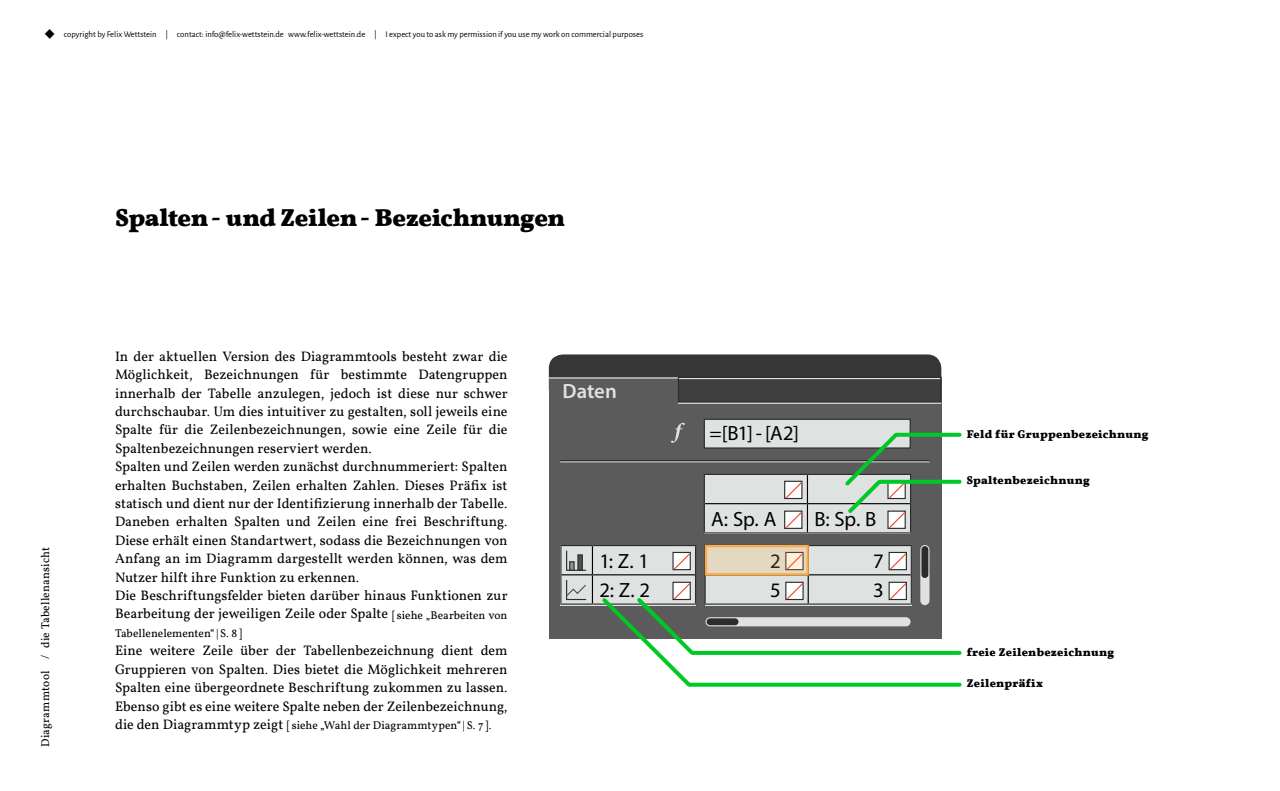
<style>
.page{position:relative;width:1280px;height:791px;background:#fff}
.page>*{position:absolute;margin:0;border:0;box-sizing:border-box;transform-origin:0 0}
.t1{font:700 25px "Vollkorn";letter-spacing:-.015em;color:#000}
.t2{font:20.7px/29.3px "Myriad Pro";color:#000}
.t3{font:600 20.7px "Myriad Pro";color:#dee3e2}
.t4{font:20.6px "Myriad Pro";color:#000}
.t5{font:14px/18.4px "Vollkorn";color:#000}
.t6{font:11.5px "Vollkorn";letter-spacing:.01em;color:#000}
.t7{font:700 11.5px "Vollkorn";letter-spacing:.025em;color:#000}
.t8{font:8.7px "Alegreya Sans";color:#000}
.s1{font-family:"Minion Pro";font-size:24px}
.s2{font-size:11.5px}
.s3{font-size:14px}
</style>
<div class="page">
<div style="left:549px;top:354px;width:392px;height:49px;background:#363636;border-radius:14px"></div>
<div style="left:549px;top:377px;width:392px;height:261px;background:#5b5b5b"></div>
<div style="left:678px;top:377px;width:263px;height:25px;background:#3f3f3f"></div>
<div style="left:678px;top:377px;width:263px;height:26px;border:1px solid #2d2b2c"></div>
<hr style="left:679px;top:378px;width:261px;height:1px;background:#dee3e2">
<hr style="left:678px;top:403px;width:263px;height:1px;background:#dee3e2">
<hr style="left:549px;top:377px;width:129px;height:2px;background:#dee3e2">
<hr style="left:560px;top:461px;width:370px;height:1px;background:#dee3e2">
<hr style="left:560px;top:460px;width:370px;height:1px;background:#2d2b2c">
<div style="left:560px;top:545px;width:136px;height:60px;background:#dee3e2"></div>
<hr style="left:560px;top:545px;width:32px;height:1px;background:#2d2b2c">
<hr style="left:592px;top:545px;width:104px;height:1px;background:#2d2b2c">
<hr style="left:560px;top:604px;width:32px;height:1px;background:#2d2b2c">
<hr style="left:592px;top:604px;width:104px;height:1px;background:#2d2b2c">
<hr style="left:592px;top:574px;width:103px;height:1px;background:#000">
<div style="left:704px;top:474px;width:207px;height:60px;background:#dee3e2"></div>
<hr style="left:704px;top:474px;width:103px;height:1px;background:#2d2b2c">
<hr style="left:807px;top:474px;width:104px;height:1px;background:#2d2b2c">
<svg style="left:704px;top:475px;width:1px;height:57px"></svg>
<hr style="left:704px;top:532px;width:103px;height:2px;background:#2d2b2c">
<hr style="left:807px;top:532px;width:104px;height:2px;background:#2d2b2c">
<hr style="left:705px;top:503px;width:102px;height:1px;background:#000">
<hr style="left:807px;top:503px;width:103px;height:1px;background:#000">
<svg style="left:807px;top:475px;width:1px;height:57px"></svg>
<svg style="left:560px;top:546px;width:33px;height:58px"></svg>
<div style="left:704px;top:419px;width:206px;height:29px;background:#dee3e2"></div>
<div style="left:704px;top:419px;width:207px;height:30px;border:1px solid #2d2b2c"></div>
<svg style="left:671px;top:423px;width:14px;height:20px"></svg>
<svg style="left:784px;top:481px;width:18px;height:18px"></svg>
<svg style="left:785px;top:482px;width:16px;height:16px"></svg>
<svg style="left:784px;top:511px;width:18px;height:18px"></svg>
<svg style="left:785px;top:512px;width:16px;height:16px"></svg>
<svg style="left:599px;top:545px;width:363px;height:142px"></svg>
<svg style="left:842px;top:431px;width:120px;height:101px"></svg>
<p class="t8" style="left:44px;top:29px;width:601px"><span class="s1">◆</span> copyright by Felix Wettstein | contact: info@felix-wettstein.de www.felix-wettstein.de | I expect you to ask my permission if you use my work on commercial purposes</p>
<p class="t6" style="left:39px;top:747px;width:202px;rotate:-90deg">Diagrammtool / die Tabellenansicht</p>
<h1 class="t1" style="left:116px;top:202px;width:451px">Spalten- und Zeilen- Bezeichnungen</h1>
<p class="t5" style="left:115px;top:347px;width:394px">In der aktuellen Version des Diagrammtools besteht zwar die Möglichkeit, Bezeichnungen für bestimmte Datengruppen innerhalb der Tabelle anzulegen, jedoch ist diese nur schwer durchschaubar. Um dies intuitiver zu gestalten, soll jeweils eine Spalte für die Zeilenbezeichnungen, sowie eine Zeile für die Spaltenbezeichnungen reserviert werden.<br>Spalten und Zeilen werden zunächst durchnummeriert: Spalten erhalten Buchstaben, Zeilen erhalten Zahlen. Dieses Präfix ist statisch und dient nur der Identifizierung innerhalb der Tabelle.<br>Daneben erhalten Spalten und Zeilen eine frei Beschriftung.<br>Diese erhält einen Standartwert, sodass die Bezeichnungen von Anfang an im Diagramm dargestellt werden können, was dem Nutzer hilft ihre Funktion zu erkennen.<br>Die Beschriftungsfelder bieten darüber hinaus Funktionen zur Bearbeitung der jeweiligen Zeile oder Spalte <span class="s2">[ siehe „Bearbeiten von</span></p>
<p class="t6" style="left:115px;top:626px;width:129px">Tabellenelementen“| S. 8 ]</p>
<p class="t5" style="left:115px;top:641px;width:394px;text-align:justify">Eine weitere Zeile über der Tabellenbezeichnung dient dem Gruppieren von Spalten. Dies bietet die Möglichkeit mehreren Spalten eine übergeordnete Beschriftung zukommen zu lassen.<br>Ebenso gibt es eine weitere Spalte neben der Zeilenbezeichnung,</p>
<p class="t6" style="left:115px;top:718px;width:378px"><span class="s3">die den Diagrammtyp zeigt</span> [ siehe „Wahl der Diagrammtypen“| S. 7 ].</p>
<h2 class="t3" style="left:563px;top:377px;width:56px">Daten</h2>
<h2 class="t2" style="left:599px;top:546px;width:52px">1: Z. 1<br>2: Z. 2</h2>
<h3 class="t4" style="left:710px;top:420px;width:91px">=[B1]-[A2]</h3>
<p class="t7" style="left:967px;top:427px;width:183px">Feld für Gruppenbezeichnung</p>
<p class="t7" style="left:967px;top:473px;width:125px">Spaltenbezeichnung</p>
<h2 class="t2" style="left:711px;top:504px;width:67px">A: Sp. A</h2>
<h2 class="t2" style="left:814px;top:504px;width:63px">B: Sp. B</h2>
<h2 class="t2" style="left:770px;top:546px;width:12px">2</h2>
<h2 class="t2" style="left:873px;top:546px;width:12px">7</h2>
<h2 class="t2" style="left:770px;top:575px;width:12px">5</h2>
<h2 class="t2" style="left:873px;top:575px;width:12px">3</h2>
<p class="t7" style="left:967px;top:645px;width:149px">freie Zeilenbezeichnung</p>
<p class="t7" style="left:967px;top:676px;width:78px">Zeilenpräfix</p>
</div>
